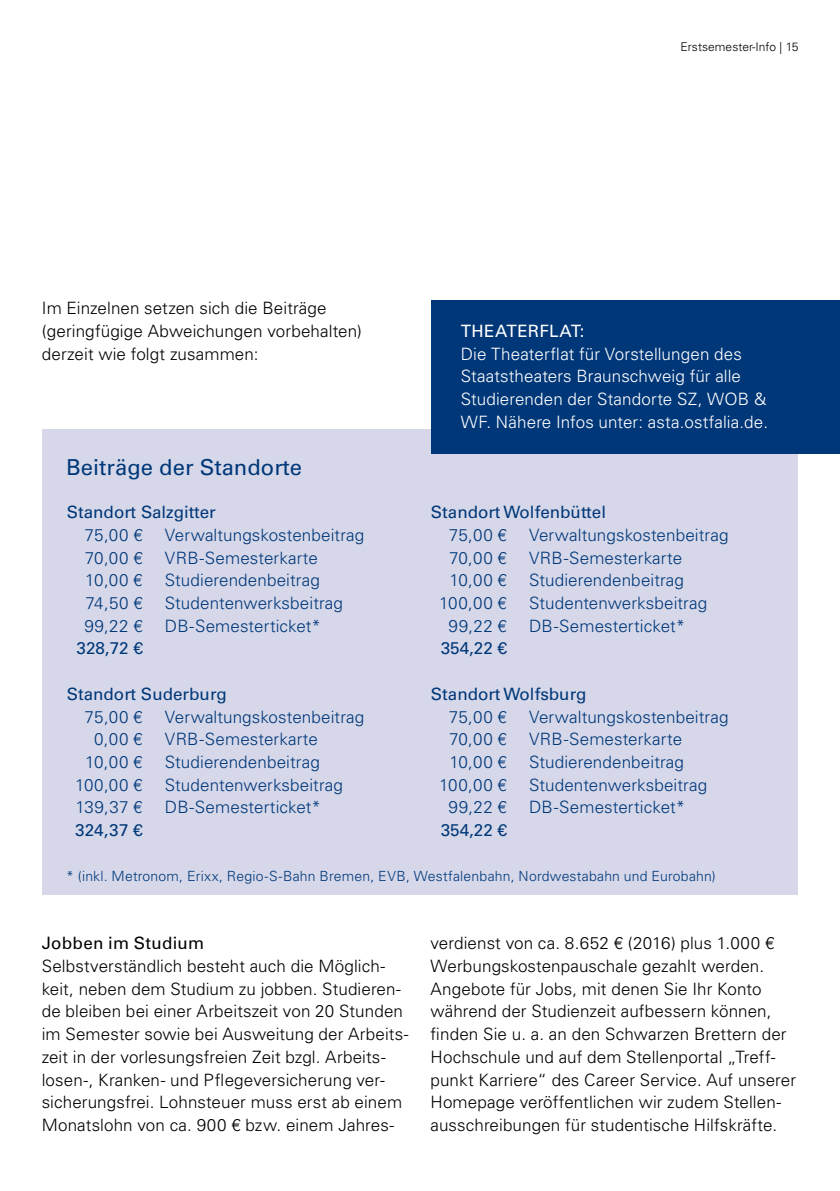
<style>
.page{position:relative;width:840px;height:1191px;background:#fff}
.page>*{position:absolute;margin:0;border:0;box-sizing:border-box;transform-origin:0 0}
.t1{font:22px "Univers LT Std";color:#003778}
.t2{font:300 17px/22.6px "Univers LT Std";letter-spacing:.005em;color:#000}
.t3{font:300 17px "Univers LT Std";letter-spacing:.005em;color:#003778}
.t4{font:300 17px/22.6px "Univers LT Std";letter-spacing:.005em;color:#fff}
.t5{font:17px "Univers LT Std";color:#003778}
.t6{font:17px "Univers LT Std";letter-spacing:.01em;color:#000}
.t7{font:17px "Univers LT Std";letter-spacing:.015em;color:#fff}
.t8{font:300 14px "Univers LT Std";letter-spacing:.015em;color:#003778}
.t9{font:300 12px "Univers LT Std";letter-spacing:.005em;color:#000}
</style>
<div class="page">
<div style="left:42px;top:429px;width:755px;height:465px;background:#d6d8ea"></div>
<div style="left:431px;top:300px;width:408px;height:154px;background:#003778"></div>
<p class="t9" style="left:680px;top:39px;width:119px">Erstsemester-Info | 15</p>
<p class="t2" style="left:42px;top:297px;width:321px">Im Einzelnen setzen sich die Beiträge (geringfügige Abweichungen vorbehalten) derzeit wie folgt zusammen:</p>
<p class="t1" style="left:66px;top:454px;width:237px">Beiträge der Standorte</p>
<p class="t5" style="left:67px;top:502px;width:150px">Standort Salzgitter</p>
<p class="t3" style="left:85px;top:525px;width:60px">75,00 €</p>
<p class="t3" style="left:165px;top:525px;width:201px">Verwaltungskostenbeitrag</p>
<p class="t3" style="left:85px;top:547px;width:59px">70,00 €</p>
<p class="t3" style="left:165px;top:547px;width:154px">VRB-Semesterkarte</p>
<p class="t3" style="left:85px;top:570px;width:59px">10,00 €</p>
<p class="t3" style="left:165px;top:570px;width:156px">Studierendenbeitrag</p>
<p class="t3" style="left:85px;top:593px;width:59px">74,50 €</p>
<p class="t3" style="left:165px;top:593px;width:180px">Studentenwerksbeitrag</p>
<p class="t3" style="left:84px;top:615px;width:60px">99,22 €</p>
<p class="t3" style="left:165px;top:615px;width:157px">DB-Semesterticket*</p>
<p class="t5" style="left:76px;top:638px;width:68px">328,72 €</p>
<p class="t5" style="left:67px;top:683px;width:162px">Standort Suderburg</p>
<p class="t3" style="left:85px;top:706px;width:60px">75,00 €</p>
<p class="t3" style="left:165px;top:706px;width:201px">Verwaltungskostenbeitrag</p>
<p class="t3" style="left:94px;top:729px;width:50px">0,00 €</p>
<p class="t3" style="left:165px;top:729px;width:154px">VRB-Semesterkarte</p>
<p class="t3" style="left:85px;top:751px;width:59px">10,00 €</p>
<p class="t3" style="left:165px;top:751px;width:156px">Studierendenbeitrag</p>
<p class="t3" style="left:75px;top:774px;width:69px">100,00 €</p>
<p class="t3" style="left:165px;top:774px;width:180px">Studentenwerksbeitrag</p>
<p class="t3" style="left:76px;top:797px;width:69px">139,37 €</p>
<p class="t3" style="left:165px;top:797px;width:157px">DB-Semesterticket*</p>
<p class="t5" style="left:75px;top:820px;width:69px">324,37 €</p>
<p class="t7" style="left:460px;top:321px;width:125px">THEATERFLAT:</p>
<p class="t4" style="left:460px;top:342px;width:308px">Die Theaterflat für Vorstellungen des Staatstheaters Braunschweig für alle Studierenden der Standorte SZ, WOB &amp; WF. Nähere Infos unter: asta.ostfalia.de.</p>
<p class="t5" style="left:430px;top:502px;width:177px">Standort Wolfenbüttel</p>
<p class="t3" style="left:448px;top:525px;width:60px">75,00 €</p>
<p class="t3" style="left:528px;top:525px;width:201px">Verwaltungskostenbeitrag</p>
<p class="t3" style="left:449px;top:547px;width:59px">70,00 €</p>
<p class="t3" style="left:528px;top:547px;width:154px">VRB-Semesterkarte</p>
<p class="t3" style="left:449px;top:570px;width:59px">10,00 €</p>
<p class="t3" style="left:528px;top:570px;width:156px">Studierendenbeitrag</p>
<p class="t3" style="left:439px;top:593px;width:69px">100,00 €</p>
<p class="t3" style="left:528px;top:593px;width:180px">Studentenwerksbeitrag</p>
<p class="t3" style="left:448px;top:615px;width:60px">99,22 €</p>
<p class="t3" style="left:528px;top:615px;width:157px">DB-Semesterticket*</p>
<p class="t5" style="left:440px;top:638px;width:68px">354,22 €</p>
<p class="t5" style="left:430px;top:683px;width:157px">Standort Wolfsburg</p>
<p class="t3" style="left:448px;top:706px;width:60px">75,00 €</p>
<p class="t3" style="left:528px;top:706px;width:201px">Verwaltungskostenbeitrag</p>
<p class="t3" style="left:449px;top:729px;width:59px">70,00 €</p>
<p class="t3" style="left:528px;top:729px;width:154px">VRB-Semesterkarte</p>
<p class="t3" style="left:449px;top:751px;width:59px">10,00 €</p>
<p class="t3" style="left:528px;top:751px;width:156px">Studierendenbeitrag</p>
<p class="t3" style="left:439px;top:774px;width:69px">100,00 €</p>
<p class="t3" style="left:528px;top:774px;width:180px">Studentenwerksbeitrag</p>
<p class="t3" style="left:448px;top:797px;width:60px">99,22 €</p>
<p class="t3" style="left:528px;top:797px;width:157px">DB-Semesterticket*</p>
<p class="t5" style="left:440px;top:820px;width:68px">354,22 €</p>
<p class="t8" style="left:66px;top:868px;width:650px">* (inkl. Metronom, Erixx, Regio-S-Bahn Bremen, EVB, Westfalenbahn, Nordwestabahn und Eurobahn)</p>
<p class="t6" style="left:42px;top:933px;width:164px">Jobben im Studium</p>
<p class="t2" style="left:42px;top:954px;width:368px">Selbstverständlich besteht auch die Möglich&shy;keit, neben dem Studium zu jobben. Studieren&shy;de bleiben bei einer Arbeitszeit von 20 Stunden im Semester sowie bei Ausweitung der Arbeits&shy;zeit in der vorlesungsfreien Zeit bzgl. Arbeits&shy;losen-, Kranken- und Pflegeversicherung ver&shy;sicherungsfrei. Lohnsteuer muss erst ab einem Monatslohn von ca. 900 € bzw. einem Jahres-</p>
<p class="t2" style="left:430px;top:932px;width:367px">verdienst von ca. 8.652 € (2016) plus 1.000 € Werbungskostenpauschale gezahlt werden.<br>Angebote für Jobs, mit denen Sie Ihr Konto während der Studienzeit aufbessern können, finden Sie u. a. an den Schwarzen Brettern der Hochschule und auf dem Stellenportal „Treff&shy;punkt Karriere“ des Career Service. Auf unserer Homepage veröffentlichen wir zudem Stellen&shy;ausschreibungen für studentische Hilfskräfte.</p>
</div>
